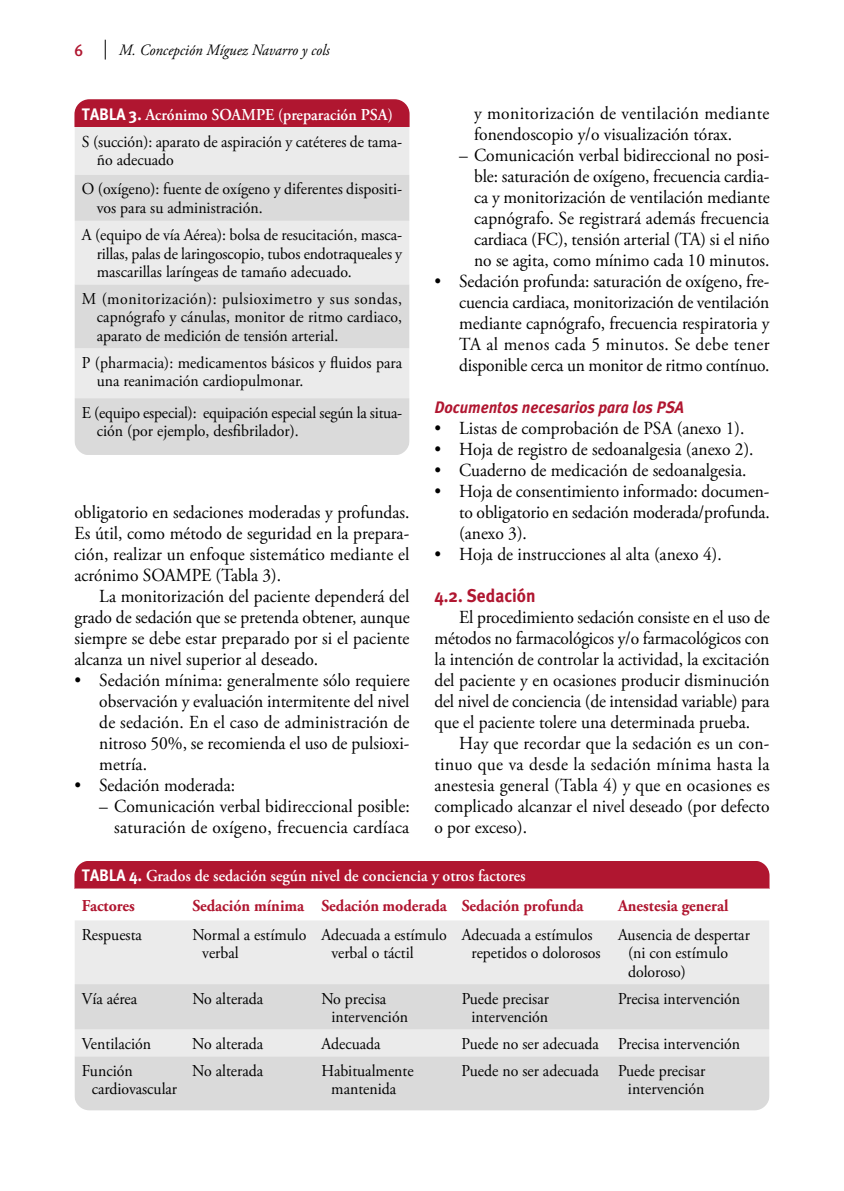
<style>
.page{position:relative;width:844px;height:1191px;background:#fff}
.page>*{position:absolute;margin:0;border:0;box-sizing:border-box;transform-origin:0 0}
.t1{font:18.38px/21px "Adobe Garamond Pro";color:#000;text-align:justify;scale:.95 1}
.t2{font:18.38px/21px "Adobe Garamond Pro";letter-spacing:.02em;color:#000;scale:.95 1}
.t3{font:700 18.38px "Meta Plus";color:#b01630;scale:.95 1}
.t4{font:16.62px/18.4px "Adobe Garamond Pro";color:#000;scale:.95 1}
.t5{font:600 16.62px/29.4px "Adobe Garamond Pro";color:#fff;scale:.95 1}
.t6{font:700 16.62px "Adobe Garamond Pro";color:#b01630;scale:.95 1}
.t7{font:italic 700 16.62px "Meta Plus";color:#b01630;scale:.95 1}
.t8{font:16.62px "Meta Plus Medium Caps";color:#b01630;scale:.95 1}
.t9{font:italic 15.75px "Adobe Garamond Pro";color:#000;scale:.95 1}
.s1{font-family:"Meta Plus";font-weight:700;color:#fff}
.s2{font-weight:600;color:#fff}
.s3{font-family:"Meta Plus";font-weight:700}
.s4{font-weight:700;color:#b01630}
</style>
<div class="page">
<svg style="left:105px;top:40px;width:1px;height:20px"></svg>
<div style="left:74px;top:99px;width:335px;height:28px;background:#b01630"></div>
<div style="left:75px;top:127px;width:334px;height:48px;background:#ebebeb"></div>
<svg style="left:74px;top:175px;width:335px;height:280px;background:#e1e1e1"></svg>
<div style="left:74px;top:860px;width:695px;height:28px;background:#b01630"></div>
<svg style="left:74px;top:888px;width:695px;height:1px"></svg>
<div style="left:75px;top:920px;width:694px;height:64px;background:#ebebeb"></div>
<svg style="left:74px;top:984px;width:695px;height:126px;background:#ddd"></svg>
<p class="t8" style="left:74px;top:41px;width:10px">6</p>
<p class="t9" style="left:119px;top:41px;width:223px">M. Concepción Míguez Navarro y cols</p>
<p class="t4" style="left:82px;top:101px;width:338px;line-height:26.9px"><span class="s1">TABLA 3.</span> <span class="s2">Acrónimo SOAMPE (preparación PSA)<br></span>S (succión): aparato de aspiración y catéteres de tama-</p>
<p class="t4" style="left:82px;top:145px;width:338px;line-height:29.6px;text-indent:15px">ño adecuado<br>O (oxígeno): fuente de oxígeno y diferentes dispositi-</p>
<p class="t4" style="left:82px;top:194px;width:338px;line-height:27.5px;text-indent:15px">vos para su administración.<br>A (equipo de vía Aérea): bolsa de resucitación, masca-</p>
<p class="t4" style="left:97px;top:245px;width:323px">rillas, palas de laringoscopio, tubos endotraqueales y mascarillas laríngeas de tamaño adecuado.</p>
<p class="t4" style="left:97px;top:290px;width:323px;text-align:justify;text-indent:-15px">M (monitorización): pulsioximetro y sus sondas, capnógrafo y cánulas, monitor de ritmo cardiaco, aparato de medición de tensión arterial.</p>
<p class="t4" style="left:97px;top:354px;width:323px;text-indent:-15px">P (pharmacia): medicamentos básicos y fluidos para una reanimación cardiopulmonar.</p>
<p class="t4" style="left:97px;top:404px;width:323px;text-indent:-15px">E (equipo especial): equipación especial según la situa&shy;ción (por ejemplo, desfibrilador).</p>
<p class="t1" style="left:74px;top:502px;width:354px">obligatorio en sedaciones moderadas y profundas.<br>Es útil, como método de seguridad en la prepara&shy;ción, realizar un enfoque sistemático mediante el acrónimo SOAMPE (Tabla 3).</p>
<p class="t1" style="left:74px;top:586px;width:354px;text-indent:25px">La monitorización del paciente dependerá del grado de sedación que se pretenda obtener, aunque siempre se debe estar preparado por si el paciente alcanza un nivel superior al deseado.</p>
<p class="t1" style="left:99px;top:670px;width:328px;text-indent:-25px">• Sedación mínima: generalmente sólo requiere observación y evaluación intermitente del nivel de sedación. En el caso de administración de nitroso 50%, se recomienda el uso de pulsioxi&shy;metría.</p>
<p class="t1" style="left:74px;top:775px;width:171px">• Sedación moderada:</p>
<p class="t1" style="left:99px;top:796px;width:328px;text-align:right">– Comunicación verbal bidireccional posible: saturación de oxígeno, frecuencia cardíaca</p>
<p class="t2" style="left:474px;top:103px;width:312px">y monitorización de ventilación mediante fonendoscopio y/o visualización tórax.</p>
<p class="t1" style="left:474px;top:145px;width:312px;text-indent:-15px">– Comunicación verbal bidireccional no posi&shy;ble: saturación de oxígeno, frecuencia cardia&shy;ca y monitorización de ventilación mediante capnógrafo. Se registrará además frecuencia cardiaca (FC), tensión arterial (TA) si el niño no se agita, como mínimo cada 10 minutos.</p>
<p class="t1" style="left:459px;top:271px;width:328px;text-indent:-25px">• Sedación profunda: saturación de oxígeno, fre&shy;cuencia cardiaca, monitorización de ventilación mediante capnógrafo, frecuencia respiratoria y TA al menos cada 5 minutos. Se debe tener disponible cerca un monitor de ritmo contínuo.</p>
<p class="t7" style="left:434px;top:398px;width:264px">Documentos necesarios para los PSA</p>
<p class="t1" style="left:434px;top:418px;width:328px">• Listas de comprobación de PSA (anexo 1).</p>
<p class="t1" style="left:434px;top:439px;width:337px">• Hoja de registro de sedoanalgesia (anexo 2).</p>
<p class="t1" style="left:434px;top:460px;width:330px">• Cuaderno de medicación de sedoanalgesia.</p>
<p class="t1" style="left:459px;top:481px;width:328px;text-indent:-25px">• Hoja de consentimiento informado: documen&shy;to obligatorio en sedación moderada/profunda. (anexo 3).</p>
<p class="t1" style="left:434px;top:544px;width:304px">• Hoja de instrucciones al alta (anexo 4).</p>
<p class="t3" style="left:434px;top:585px;width:108px">4.2. Sedación</p>
<p class="t1" style="left:434px;top:607px;width:354px;text-indent:25px">El procedimiento sedación consiste en el uso de métodos no farmacológicos y/o farmacológicos con la intención de controlar la actividad, la excitación del paciente y en ocasiones producir disminución del nivel de conciencia (de intensidad variable) para que el paciente tolere una determinada prueba.</p>
<p class="t1" style="left:434px;top:733px;width:354px;text-indent:25px">Hay que recordar que la sedación es un con&shy;tinuo que va desde la sedación mínima hasta la anestesia general (Tabla 4) y que en ocasiones es complicado alcanzar el nivel deseado (por defecto o por exceso).</p>
<p class="t5" style="left:82px;top:861px;width:468px"><span class="s3">TABLA 4.</span> Grados de sedación según nivel de conciencia y otros factores<br><span class="s4">Factores</span></p>
<p class="t6" style="left:192px;top:895px;width:413px">Sedación mínima Sedación moderada Sedación profunda</p>
<p class="t6" style="left:618px;top:895px;width:118px">Anestesia general</p>
<p class="t4" style="left:82px;top:926px;width:65px">Respuesta</p>
<p class="t4" style="left:202px;top:926px;width:111px;text-indent:-10px">Normal a estímulo verbal</p>
<p class="t4" style="left:331px;top:926px;width:123px;text-indent:-10px">Adecuada a estímulo verbal o táctil</p>
<p class="t4" style="left:461px;top:926px;width:148px;text-align:center">Adecuada a estímulos repetidos o dolorosos</p>
<p class="t4" style="left:627px;top:926px;width:130px;text-indent:-10px">Ausencia de despertar (ni con estímulo doloroso)</p>
<p class="t4" style="left:82px;top:989px;width:60px">Vía aérea</p>
<p class="t4" style="left:192px;top:989px;width:76px">No alterada</p>
<p class="t4" style="left:331px;top:989px;width:82px;text-indent:-10px">No precisa intervención</p>
<p class="t4" style="left:461px;top:989px;width:93px;text-align:center">Puede precisar intervención</p>
<p class="t4" style="left:618px;top:989px;width:130px">Precisa intervención</p>
<p class="t4" style="left:82px;top:1035px;width:74px">Ventilación</p>
<p class="t4" style="left:192px;top:1035px;width:76px">No alterada</p>
<p class="t4" style="left:321px;top:1035px;width:64px">Adecuada</p>
<p class="t4" style="left:461px;top:1035px;width:294px">Puede no ser adecuada Precisa intervención</p>
<p class="t4" style="left:92px;top:1062px;width:91px;text-indent:-10px">Función cardiovascular</p>
<p class="t4" style="left:192px;top:1062px;width:76px">No alterada</p>
<p class="t4" style="left:321px;top:1062px;width:99px;text-align:center">Habitualmente mantenida</p>
<p class="t4" style="left:461px;top:1062px;width:258px;text-align:right">Puede no ser adecuada Puede precisar intervención</p>
</div>
